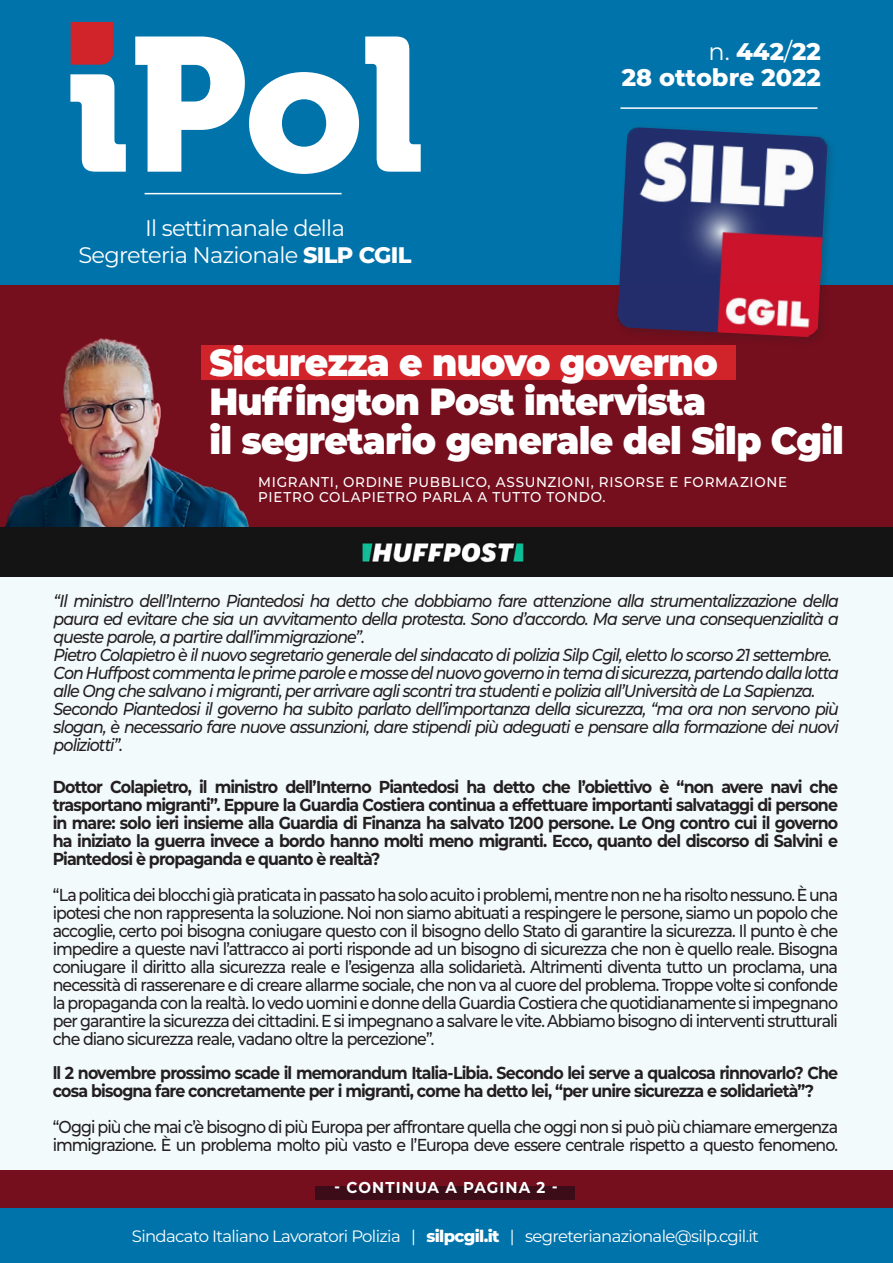
<style>
.page{position:relative;width:893px;height:1263px;background:#fff}
.page>*{position:absolute;margin:0;border:0;box-sizing:border-box;transform-origin:0 0}
.t1{font:189px "Museo 900";color:#fff}
.t2{font:900 37.8px/39px "Montserrat";letter-spacing:-.02em;color:#fff;scale:.95 1}
.t3{font:800 24px "Montserrat";color:#fff}
.t4{font:22.5px "Montserrat";letter-spacing:-.03em;color:#fff}
.t5{font:500 17.4px/18px "Montserrat";letter-spacing:-.06em;color:#231f20;text-align:justify;scale:.91 1}
.t6{font:italic 500 17.4px/18px "Montserrat";letter-spacing:-.065em;color:#231f20;text-align:justify;scale:.91 1}
.t7{font:700 17.4px/18px "Montserrat";letter-spacing:-.055em;color:#231f20;text-align:justify;scale:.91 1}
.t8{font:16.5px "Montserrat";letter-spacing:-.04em;color:#fff}
.t9{font:700 15.75px "Montserrat";letter-spacing:.075em;color:#fff;scale:.95 1}
.t10{font:500 14.1px "Montserrat";letter-spacing:.055em;color:#fff;scale:.95 1}
.s1{font-weight:800}
.s2{font-weight:400}
</style>
<div class="page">
<div style="left:0;top:226px;width:893px;height:992px;background:#750e1d"></div>
<div style="left:0;top:528px;width:893px;height:641px;background:#f3fafb"></div>
<div style="left:0;top:0;width:893px;height:285px;background:#0074aa"></div>
<div style="left:71px;top:22px;width:42px;height:43px;background:#d1232a"></div>
<hr style="left:145px;top:193px;width:197px;height:1px;background:#fff">
<hr style="left:620px;top:107px;width:197px;height:2px;background:#fff">
<div style="left:0;top:1209px;width:893px;height:54px;background:#0074aa"></div>
<div style="left:613px;top:123px;width:225px;height:225px;background:#231f20;opacity:.25"></div>
<img style="left:617px;top:127px;width:211px;height:211px">
<img style="left:5px;top:338px;width:257px;height:189px">
<div style="left:201px;top:345px;width:535px;height:34px;background:#d1232a"></div>
<div style="left:0;top:527px;width:893px;height:50px;background:#141414"></div>
<div style="left:316px;top:1186px;width:259px;height:13px;background:#3c0c18"></div>
<p class="t1" style="left:66px;top:-2px;width:360px">iPol</p>
<p class="t4" style="left:145px;top:213px;width:201px">Il settimanale della</p>
<p class="t4" style="left:78px;top:240px;width:335px">Segreteria Nazionale <span class="s1">SILP CGIL</span></p>
<p class="t3" style="left:708px;top:34px;width:114px"><span class="s2">n.</span> 442<span class="s2">/</span>22</p>
<p class="t3" style="left:622px;top:60px;width:201px">28 ottobre 2022</p>
<p class="t2" style="left:209px;top:341px;width:537px">Sicurezza e nuovo governo<br>Huffington Post intervista</p>
<p class="t2" style="left:209px;top:419px;width:669px">il segretario generale del Silp Cgil</p>
<p class="t10" style="left:258px;top:472px;width:558px">MIGRANTI, ORDINE PUBBLICO, ASSUNZIONI, RISORSE E FORMAZIONE</p>
<p class="t10" style="left:258px;top:487px;width:367px">PIETRO COLAPIETRO PARLA A TUTTO TONDO.</p>
<p class="t6" style="left:54px;top:591px;width:865px">“Il ministro dell’Interno Piantedosi ha detto che dobbiamo fare attenzione alla strumentalizzazione della paura ed evitare che sia un avvitamento della protesta. Sono d’accordo. Ma serve una consequenzialità a queste parole, a partire dall’immigrazione”.</p>
<p class="t6" style="left:54px;top:645px;width:857px">Pietro Colapietro è il nuovo segretario generale del sindacato di polizia Silp Cgil, eletto lo scorso 21 settembre.</p>
<p class="t6" style="left:54px;top:663px;width:864px">Con Huffpost commenta le prime parole e mosse del nuovo governo in tema di sicurezza, partendo dalla lotta alle Ong che salvano i migranti, per arrivare agli scontri tra studenti e polizia all’Università de La Sapienza.</p>
<p class="t6" style="left:54px;top:699px;width:865px">Secondo Piantedosi il governo ha subito parlato dell’importanza della sicurezza, “ma ora non servono più slogan, è necessario fare nuove assunzioni, dare stipendi più adeguati e pensare alla formazione dei nuovi poliziotti”.</p>
<p class="t7" style="left:53px;top:777px;width:865px">Dottor Colapietro, il ministro dell’Interno Piantedosi ha detto che l’obiettivo è “non avere navi che trasportano migranti”. Eppure la Guardia Costiera continua a effettuare importanti salvataggi di persone in mare: solo ieri insieme alla Guardia di Finanza ha salvato 1200 persone. Le Ong contro cui il governo ha iniziato la guerra invece a bordo hanno molti meno migranti. Ecco, quanto del discorso di Salvini e Piantedosi è propaganda e quanto è realtà?</p>
<p class="t5" style="left:53px;top:885px;width:865px">“La politica dei blocchi già praticata in passato ha solo acuito i problemi, mentre non ne ha risolto nessuno. È una ipotesi che non rappresenta la soluzione. Noi non siamo abituati a respingere le persone, siamo un popolo che accoglie, certo poi bisogna coniugare questo con il bisogno dello Stato di garantire la sicurezza. Il punto è che impedire a queste navi l’attracco ai porti risponde ad un bisogno di sicurezza che non è quello reale. Bisogna coniugare il diritto alla sicurezza reale e l’esigenza alla solidarietà. Altrimenti diventa tutto un proclama, una necessità di rasserenare e di creare allarme sociale, che non va al cuore del problema. Troppe volte si confonde la propaganda con la realtà. Io vedo uomini e donne della Guardia Costiera che quotidianamente si impegnano per garantire la sicurezza dei cittadini. E si impegnano a salvare le vite. Abbiamo bisogno di interventi strutturali che diano sicurezza reale, vadano oltre la percezione”.</p>
<p class="t7" style="left:53px;top:1063px;width:865px">ll 2 novembre prossimo scade il memorandum Italia-Libia. Secondo lei serve a qualcosa rinnovarlo? Che cosa bisogna fare concretamente per i migranti, come ha detto lei, “per unire sicurezza e solidarietà”?</p>
<p class="t5" style="left:53px;top:1117px;width:865px">“Oggi più che mai c’è bisogno di più Europa per affrontare quella che oggi non si può più chiamare emergenza immigrazione. È un problema molto più vasto e l’Europa deve essere centrale rispetto a questo fenomeno.</p>
<p class="t9" style="left:334px;top:1176px;width:237px">- CONTINUA A PAGINA 2 -</p>
<p class="t8" style="left:132px;top:1224px;width:629px">Sindacato Italiano Lavoratori Polizia | <span class="s1">silpcgil.it</span> | segreterianazionale@silp.cgil.it</p>
</div>
